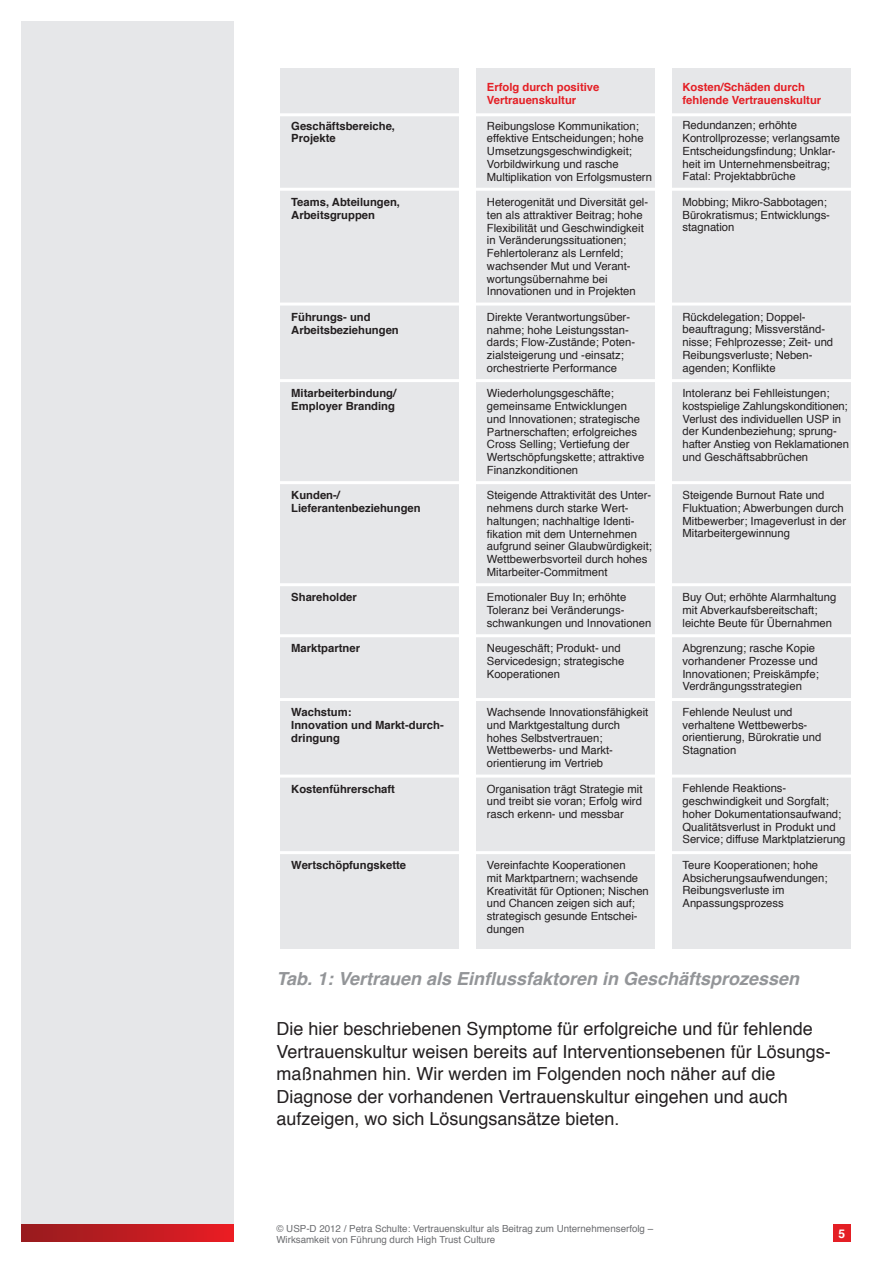
<style>
.page{position:relative;width:893px;height:1263px;background:#fff}
.page>*{position:absolute;margin:0;border:0;box-sizing:border-box;transform-origin:0 0}
.t1{font:18px/22.5px "Helvetica";color:#231f20}
.t2{font:italic 700 18px "Helvetica";color:#939598}
.t3{font:700 12px "Helvetica";color:#fff}
.t4{font:11.25px/12.8px "Helvetica";color:#231f20}
.t5{font:700 11.25px/12.8px "Helvetica";color:#231f20}
.t6{font:700 11.25px/12.8px "Helvetica";color:#e41f25}
.t7{font:9.75px/10.5px "Helvetica";color:#6c6d70}
</style>
<div class="page">
<div style="left:21px;top:21px;width:213px;height:1221px;background:#e6e7e9"></div>
<div style="left:21px;top:1225px;width:213px;height:17px;background:linear-gradient(to right,#951b1e,#e91c24)"></div>
<div style="left:833px;top:1225px;width:17px;height:17px;background:#e41f25"></div>
<div style="left:281px;top:68px;width:178px;height:880px;background:#e6e7e9"></div>
<div style="left:476px;top:68px;width:179px;height:880px;background:#e6e7e9"></div>
<div style="left:672px;top:68px;width:178px;height:880px;background:#e6e7e9"></div>
<hr style="left:276px;top:113px;width:579px;height:3px;background:#fff">
<hr style="left:276px;top:188px;width:579px;height:3px;background:#fff">
<hr style="left:276px;top:303px;width:579px;height:3px;background:#fff">
<hr style="left:276px;top:379px;width:579px;height:3px;background:#fff">
<hr style="left:276px;top:583px;width:579px;height:3px;background:#fff">
<hr style="left:276px;top:481px;width:579px;height:3px;background:#fff">
<hr style="left:276px;top:634px;width:579px;height:3px;background:#fff">
<hr style="left:276px;top:698px;width:579px;height:3px;background:#fff">
<hr style="left:276px;top:774px;width:579px;height:3px;background:#fff">
<hr style="left:276px;top:851px;width:579px;height:3px;background:#fff">
<p class="t5" style="left:291px;top:119px;width:105px">Geschäftsbereiche,<br>Projekte</p>
<p class="t5" style="left:291px;top:196px;width:110px">Teams, Abteilungen,<br>Arbeitsgruppen</p>
<p class="t5" style="left:291px;top:311px;width:109px">Führungs- und<br>Arbeitsbeziehungen</p>
<p class="t5" style="left:291px;top:387px;width:107px">Mitarbeiterbindung/<br>Employer Branding</p>
<p class="t5" style="left:291px;top:489px;width:131px">Kunden-/<br>Lieferantenbeziehungen</p>
<p class="t5" style="left:291px;top:591px;width:67px">Shareholder</p>
<p class="t5" style="left:291px;top:642px;width:70px">Marktpartner</p>
<p class="t5" style="left:291px;top:706px;width:154px">Wachstum:<br>Innovation und Markt-durch&shy;dringung</p>
<p class="t5" style="left:291px;top:782px;width:105px">Kostenführerschaft</p>
<p class="t5" style="left:291px;top:859px;width:116px">Wertschöpfungskette</p>
<p class="t6" style="left:487px;top:81px;width:114px">Erfolg durch positive<br>Vertrauenskultur</p>
<p class="t4" style="left:487px;top:120px;width:167px">Reibungslose Kommunikation; effektive Entscheidungen; hohe<br>Umsetzungsgeschwindigkeit;<br>Vorbildwirkung und rasche<br>Multiplikation von Erfolgsmustern</p>
<p class="t4" style="left:487px;top:196px;width:163px">Heterogenität und Diversität gel&shy;ten als attraktiver Beitrag; hohe<br>Flexibilität und Geschwindigkeit in Veränderungssituationen;<br>Fehlertoleranz als Lernfeld; wachsender Mut und Verant&shy;wortungsübernahme bei<br>Innovationen und in Projekten</p>
<p class="t4" style="left:487px;top:311px;width:150px">Direkte Verantwortungsüber&shy;nahme; hohe Leistungsstan&shy;dards; Flow-Zustände; Poten&shy;zialsteigerung und -einsatz; orchestrierte Performance</p>
<p class="t4" style="left:487px;top:387px;width:159px">Wiederholungsgeschäfte; gemeinsame Entwicklungen und Innovationen; strategische<br>Partnerschaften; erfolgreiches<br>Cross Selling; Vertiefung der<br>Wertschöpfungskette; attraktive<br>Finanzkonditionen</p>
<p class="t4" style="left:487px;top:489px;width:167px">Steigende Attraktivität des Unter&shy;nehmens durch starke Wert&shy;haltungen; nachhaltige Identi&shy;fikation mit dem Unternehmen aufgrund seiner Glaubwürdigkeit;<br>Wettbewerbsvorteil durch hohes<br>Mitarbeiter-Commitment</p>
<p class="t4" style="left:487px;top:591px;width:166px">Emotionaler Buy In; erhöhte<br>Toleranz bei Veränderungs&shy;schwankungen und Innovationen</p>
<p class="t4" style="left:487px;top:642px;width:139px">Neugeschäft; Produkt- und<br>Servicedesign; strategische<br>Kooperationen</p>
<p class="t4" style="left:487px;top:706px;width:163px">Wachsende Innovationsfähigkeit und Marktgestaltung durch hohes Selbstvertrauen;<br>Wettbewerbs- und Markt&shy;orientierung im Vertrieb</p>
<p class="t4" style="left:487px;top:783px;width:157px;text-align:justify">Organisation trägt Strategie mit und treibt sie voran; Erfolg wird rasch erkenn- und messbar</p>
<p class="t4" style="left:487px;top:859px;width:163px">Vereinfachte Kooperationen<br>mit Marktpartnern; wachsende<br>Kreativität für Optionen; Nischen und Chancen zeigen sich auf; strategisch gesunde Entschei&shy;dungen</p>
<p class="t6" style="left:682px;top:81px;width:140px">Kosten/Schäden durch fehlende Vertrauenskultur</p>
<p class="t4" style="left:682px;top:119px;width:159px">Redundanzen; erhöhte<br>Kontrollprozesse; verlangsamte<br>Entscheidungsfindung; Unklar&shy;heit im Unternehmensbeitrag;<br>Fatal: Projektabbrüche</p>
<p class="t4" style="left:682px;top:196px;width:149px">Mobbing; Mikro-Sabbotagen;<br>Bürokratismus; Entwicklungs&shy;stagnation</p>
<p class="t4" style="left:682px;top:311px;width:152px">Rückdelegation; Doppel&shy;beauftragung; Missverständ&shy;nisse; Fehlprozesse; Zeit- und<br>Reibungsverluste; Neben&shy;agenden; Konflikte</p>
<p class="t4" style="left:682px;top:387px;width:168px">Intoleranz bei Fehlleistungen; kostspielige Zahlungskonditionen;<br>Verlust des individuellen USP in der Kundenbeziehung; sprung&shy;hafter Anstieg von Reklamationen und Geschäftsabbrüchen</p>
<p class="t4" style="left:682px;top:489px;width:165px">Steigende Burnout Rate und<br>Fluktuation; Abwerbungen durch<br>Mitbewerber; Imageverlust in der<br>Mitarbeitergewinnung</p>
<p class="t4" style="left:682px;top:591px;width:155px">Buy Out; erhöhte Alarmhaltung mit Abverkaufsbereitschaft; leichte Beute für Übernahmen</p>
<p class="t4" style="left:682px;top:642px;width:138px">Abgrenzung; rasche Kopie vorhandener Prozesse und<br>Innovationen; Preiskämpfe;<br>Verdrängungsstrategien</p>
<p class="t4" style="left:682px;top:706px;width:140px">Fehlende Neulust und verhaltene Wettbewerbs&shy;orientierung, Bürokratie und<br>Stagnation</p>
<p class="t4" style="left:682px;top:782px;width:164px">Fehlende Reaktions&shy;geschwindigkeit und Sorgfalt; hoher Dokumentationsaufwand;<br>Qualitätsverlust in Produkt und<br>Service; diffuse Marktplatzierung</p>
<p class="t4" style="left:682px;top:859px;width:147px">Teure Kooperationen; hohe<br>Absicherungsaufwendungen;<br>Reibungsverluste im<br>Anpassungsprozess</p>
<h1 class="t2" style="left:276px;top:964px;width:524px">Tab. 1: Vertrauen als Einflussfaktoren in Geschäftsprozessen</h1>
<p class="t1" style="left:276px;top:1018px;width:556px">Die hier beschriebenen Symptome für erfolgreiche und für fehlende Vertrauenskultur weisen bereits auf Interventionsebenen für Lösungs&shy;maßnahmen hin. Wir werden im Folgenden noch näher auf die Diagnose der vorhandenen Vertrauenskultur eingehen und auch aufzeigen, wo sich Lösungsansätze bieten.</p>
<p class="t7" style="left:276px;top:1224px;width:378px">© USP-D 2012 / Petra Schulte: Vertrauenskultur als Beitrag zum Unternehmenserfolg –<br>Wirksamkeit von Führung durch High Trust Culture</p>
<p class="t3" style="left:839px;top:1224px;width:8px">5</p>
</div>
